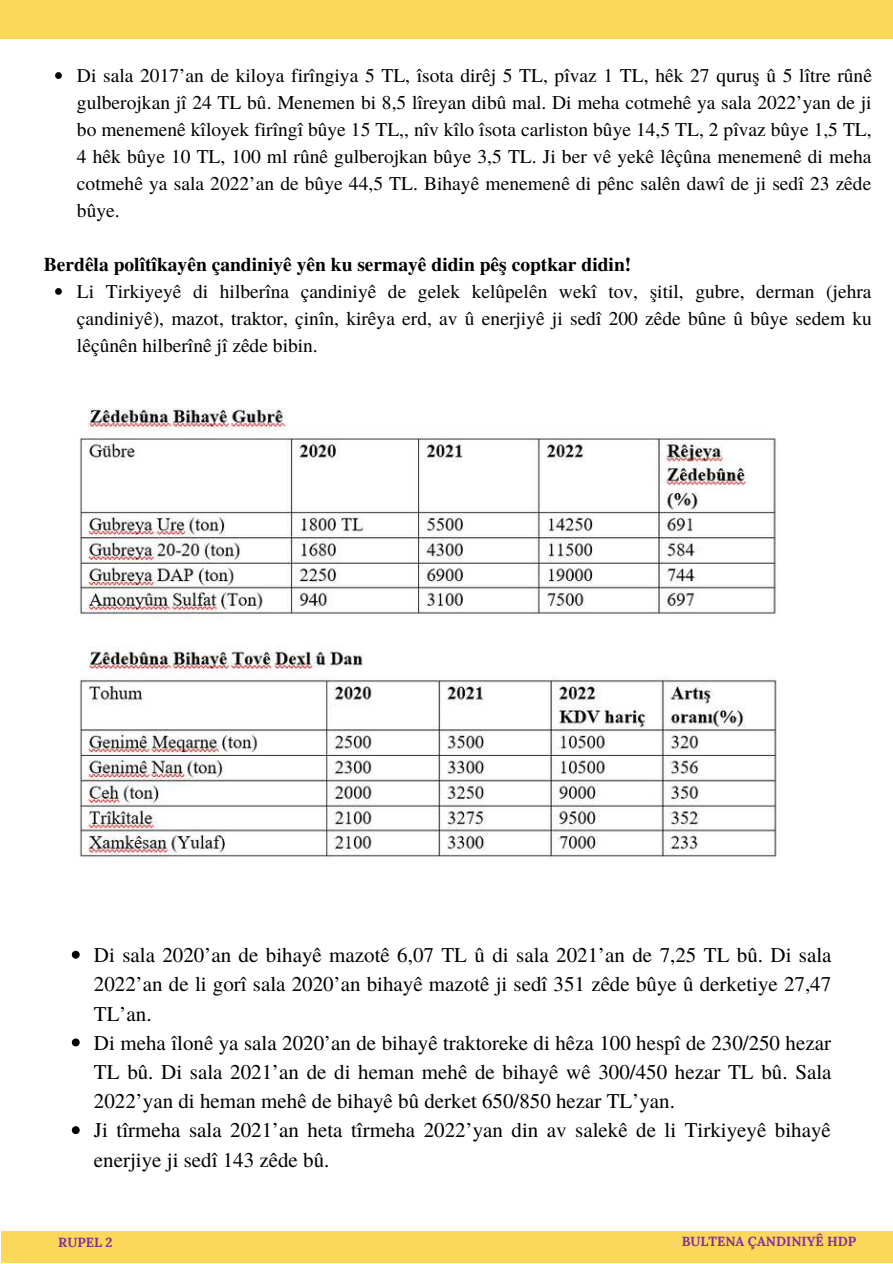
<style>
.page{position:relative;width:893px;height:1264px;background:#fff}
.page>*{position:absolute;margin:0;border:0;box-sizing:border-box;transform-origin:0 0}
.t1{font:21px/29.2px "Te X Gyre Termes";color:#000}
.t2{font:19.5px/27px "Te X Gyre Termes";color:#000;text-align:justify}
.t3{font:700 19.5px "Te X Gyre Termes";color:#000}
.t4{font:700 13.2px "Lora";color:#862f98}
</style>
<div class="page">
<div style="left:1px;top:1230px;width:891px;height:32px;background:#fbd75a"></div>
<div style="left:0;top:0;width:892px;height:39px;background:#fbd75a"></div>
<img style="left:79px;top:408px;width:698px;height:451px">
<svg style="left:55px;top:72px;width:7px;height:7px"></svg>
<svg style="left:55px;top:288px;width:7px;height:7px"></svg>
<svg style="left:72px;top:950px;width:8px;height:8px"></svg>
<svg style="left:72px;top:1038px;width:8px;height:8px"></svg>
<svg style="left:72px;top:1126px;width:8px;height:8px"></svg>
<p class="t2" style="left:77px;top:61px;width:796px">Di sala 2017’an de kiloya firîngiya 5 TL, îsota dirêj 5 TL, pîvaz 1 TL, hêk 27 quruş û 5 lître rûnê gulberojkan jî 24 TL bû. Menemen bi 8,5 lîreyan dibû mal. Di meha cotmehê ya sala 2022’yan de ji bo menemenê kîloyek firîngî bûye 15 TL,, nîv kîlo îsota carliston bûye 14,5 TL, 2 pîvaz bûye 1,5 TL, 4 hêk bûye 10 TL, 100 ml rûnê gulberojkan bûye 3,5 TL. Ji ber vê yekê lêçûna menemenê di meha cotmehê ya sala 2022’an de bûye 44,5 TL. Bihayê menemenê di pênc salên dawî de ji sedî 23 zêde bûye.</p>
<p class="t3" style="left:44px;top:249px;width:589px">Berdêla polîtîkayên çandiniyê yên ku sermayê didin pêş coptkar didin!</p>
<p class="t2" style="left:77px;top:277px;width:796px">Li Tirkiyeyê di hilberîna çandiniyê de gelek kelûpelên wekî tov, şitil, gubre, derman (jehra çandiniyê), mazot, traktor, çinîn, kirêya erd, av û enerjiyê ji sedî 200 zêde bûne û bûye sedem ku lêçûnên hilberînê jî zêde bibin.</p>
<p class="t1" style="left:94px;top:939px;width:739px">Di sala 2020’an de bihayê mazotê 6,07 TL û di sala 2021’an de 7,25 TL bû. Di sala 2022’an de li gorî sala 2020’an bihayê mazotê ji sedî 351 zêde bûye û derketiye 27,47<br>TL’an.<br>Di meha îlonê ya sala 2020’an de bihayê traktoreke di hêza 100 hespî de 230/250 hezar TL bû. Di sala 2021’an de di heman mehê de bihayê wê 300/450 hezar TL bû. Sala 2022’yan di heman mehê de bihayê bû derket 650/850 hezar TL’yan.<br>Ji tîrmeha sala 2021’an heta tîrmeha 2022’yan din av salekê de li Tirkiyeyê bihayê enerjiye ji sedî 143 zêde bû.</p>
<p class="t4" style="left:58px;top:1233px;width:56px">RUPEL 2</p>
<p class="t4" style="left:681px;top:1233px;width:176px">BULTENA ÇANDINIYÊ HDP</p>
</div>
